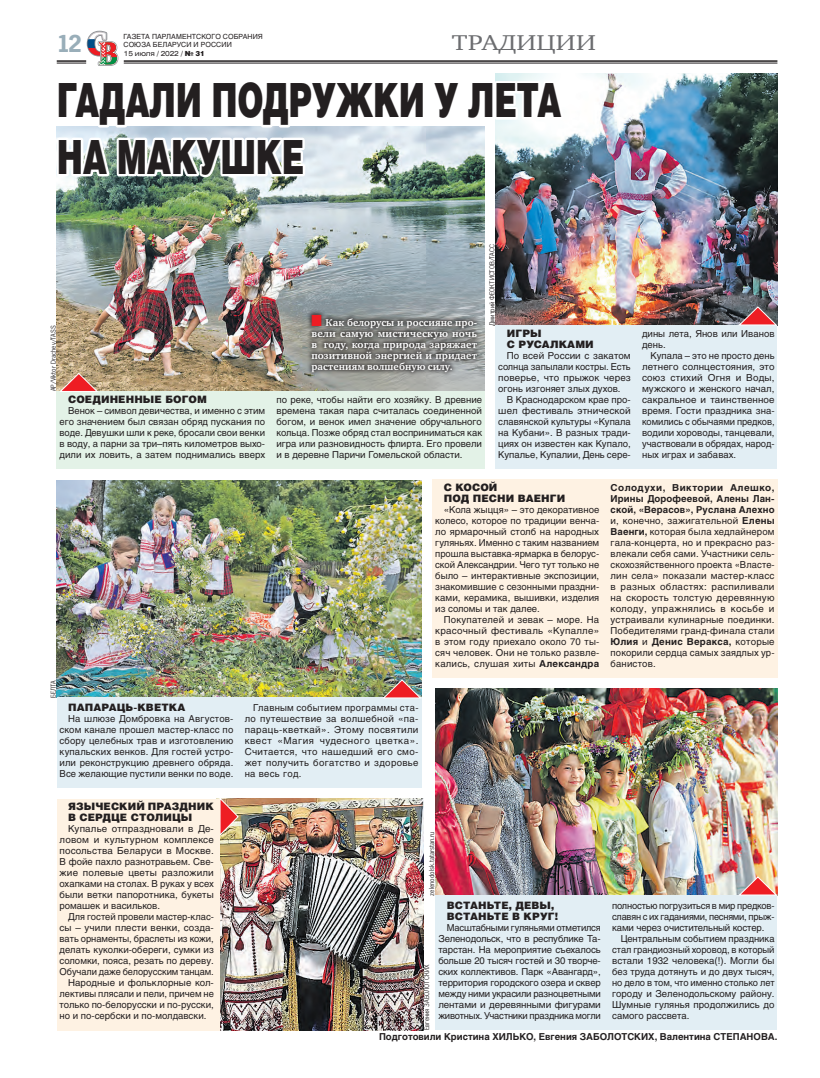
<style>
.page{position:relative;width:820px;height:1078px;background:#fff}
.page>*{position:absolute;margin:0;border:0;box-sizing:border-box;transform-origin:0 0}
.Zag-osn{font:900 47.2px/56.6px "Helios";letter-spacing:-.01em;color:#231f20;scale:.67 1}
.t1{font:700 24px "Paper Gothic";color:#99aeb9}
.t2{font:22px "Charter ITC";letter-spacing:.01em;color:#6c6d70;scale:1.2 1}
.t3{font:700 10.2px/11px "Charter ITC";letter-spacing:.005em;color:#fff;text-align:justify}
.Podzag{font:900 10.2px/11px "Helios";letter-spacing:.01em;color:#231f20}
.text2{font:9.5px/11px "Helios";color:#231f20;text-align:justify}
.avtor-niz{font:700 9.5px "Helios";color:#231f20}
.Fotokor{font:7px "Paper Gothic";color:#231f20}
.t4{font:7px/8px "Helios";letter-spacing:.01em;color:#231f20}
.t5{font:7px "Helios Ext";letter-spacing:-.03em;color:#231f20}
.s1{font-family:"Helios";font-weight:900}
.s2{color:#ee1d23}
.s3{font-weight:700}
</style>
<div class="page">
<hr style="left:124px;top:60px;width:653px;height:2px;background:#231f20">
<hr style="left:124px;top:63px;width:653px;height:1px;background:#231f20">
<img style="left:57px;top:480px;width:364px;height:217px">
<img style="left:495px;top:74px;width:282px;height:251px">
<img style="left:57px;top:187px;width:427px;height:204px">
<img style="left:219px;top:798px;width:204px;height:231px">
<svg style="left:56px;top:30px;width:511px;height:157px"></svg>
<div style="left:306px;top:309px;width:176px;height:68px;background:#231f20;opacity:.75"></div>
<div style="left:57px;top:697px;width:364px;height:90px;background:#e2eef4"></div>
<div style="left:495px;top:325px;width:282px;height:143px;background:#e2eef4"></div>
<div style="left:57px;top:391px;width:427px;height:77px;background:#e3f2e7"></div>
<svg style="left:58px;top:372px;width:41px;height:20px"></svg>
<svg style="left:736px;top:305px;width:42px;height:21px"></svg>
<svg style="left:381px;top:678px;width:41px;height:20px"></svg>
<svg style="left:219px;top:798px;width:20px;height:39px"></svg>
<img style="left:435px;top:688px;width:342px;height:207px">
<div style="left:435px;top:895px;width:342px;height:134px;background:#e2eef4"></div>
<div style="left:432px;top:479px;width:345px;height:198px;background:#fef2e3"></div>
<svg style="left:736px;top:875px;width:42px;height:20px"></svg>
<div style="left:57px;top:798px;width:162px;height:231px;background:#fef2e3"></div>
<h2 class="t1" style="left:57px;top:30px;width:26px">12</h2>
<p class="t4" style="left:123px;top:33px;width:141px">ГАЗЕТА ПАРЛАМЕНТСКОГО СОБРАНИЯ<br>СОЮЗА БЕЛАРУСИ И РОССИИ</p>
<p class="t2" style="left:451px;top:29px;width:121px">ТРАДИЦИИ</p>
<p class="t5" style="left:124px;top:49px;width:82px">15 июля / 2022 / <span class="s1">№ 31</span></p>
<p class="Zag-osn" style="left:57px;top:70px;width:754px">ГАДАЛИ ПОДРУЖКИ У ЛЕТА<br>НА МАКУШКЕ</p>
<p class="Fotokor" style="left:488px;top:325px;width:83px;rotate:-90deg">Дмитрий ФЕОКТИСТОВ/ТАСС</p>
<p class="t3" style="left:311px;top:316px;width:167px"><span class="s2">■</span> Как белорусы и россияне про&shy;вели самую мистическую ночь в году, когда природа заряжает позитивной энергией и придает растениям волшебную силу.</p>
<p class="Fotokor" style="left:49px;top:391px;width:67px;rotate:-90deg">AP/Viktor Drachev/TASS</p>
<p class="Podzag" style="left:506px;top:327px;width:88px">ИГРЫ<br>С РУСАЛКАМИ</p>
<p class="text2" style="left:498px;top:349px;width:134px;text-indent:9px">По всей России с закатом солнца запылали костры. Есть поверье, что прыжок через огонь изгоняет злых духов.</p>
<p class="text2" style="left:498px;top:393px;width:134px;text-indent:9px">В Краснодарском крае про&shy;шел фестиваль этнической славянской культуры «Купала на Кубани». В разных тради&shy;циях он известен как Купало, Купалье, Купалии, День сере-</p>
<p class="Podzag" style="left:68px;top:393px;width:140px">СОЕДИНЕННЫЕ БОГОМ</p>
<p class="text2" style="left:60px;top:404px;width:207px;text-indent:9px">Венок – символ девичества, и именно с этим его значением был связан обряд пускания по воде. Девушки шли к реке, бросали свои венки в воду, а парни за три–пять километров выхо&shy;дили их ловить, а затем поднимались вверх</p>
<p class="text2" style="left:276px;top:393px;width:207px">по реке, чтобы найти его хозяйку. В древние времена такая пара считалась соединенной богом, и венок имел значение обручального кольца. Позже обряд стал восприниматься как игра или разновидность флирта. Его провели и в деревне Паричи Гомельской области.</p>
<p class="text2" style="left:642px;top:327px;width:134px">дины лета, Янов или Иванов день.</p>
<p class="text2" style="left:642px;top:349px;width:134px;text-indent:9px">Купала – это не просто день летнего солнцестояния, это союз стихий Огня и Воды, мужского и женского начал, сакральное и таинственное время. Гости праздника зна&shy;комились с обычаями предков, водили хороводы, танцевали, участвовали в обрядах, народ&shy;ных играх и забавах.</p>
<p class="Fotokor" style="left:49px;top:697px;width:19px;rotate:-90deg">БЕЛТА</p>
<p class="Podzag" style="left:68px;top:701px;width:119px">ПАПАРАЦЬ-КВЕТКА</p>
<p class="text2" style="left:60px;top:712px;width:175px;text-indent:9px">На шлюзе Домбровка на Августов&shy;ском канале прошел мастер-класс по сбору целебных трав и изготовлению купальских венков. Для гостей устро&shy;или реконструкцию древнего обряда.<br>Все желающие пустили венки по воде.</p>
<p class="text2" style="left:244px;top:701px;width:175px;text-indent:9px">Главным событием программы ста&shy;ло путешествие за волшебной «па&shy;параць-кветкай». Этому посвятили квест «Магия чудесного цветка».<br>Считается, что нашедший его смо&shy;жет получить богатство и здоровье на весь год.</p>
<p class="Podzag" style="left:443px;top:481px;width:123px">С КОСОЙ<br>ПОД ПЕСНИ ВАЕНГИ</p>
<p class="text2" style="left:435px;top:503px;width:165px;text-indent:9px">«Кола жыцця» – это декоративное колесо, которое по традиции венча&shy;ло ярмарочный столб на народных гуляньях. Именно с таким названием прошла выставка-ярмарка в белорус&shy;ской Александрии. Чего тут только не было – интерактивные экспозиции, знакомившие с сезонными праздни&shy;ками, керамика, вышивки, изделия из соломы и так далее.</p>
<p class="text2" style="left:435px;top:613px;width:165px;text-indent:9px">Покупателей и зевак – море. На красочный фестиваль «Купалле» в этом году приехало около 70 ты&shy;сяч человек. Они не только развле&shy;кались, слушая хиты <span class="s3">Александра</span></p>
<p class="Podzag" style="left:68px;top:800px;width:147px">ЯЗЫЧЕСКИЙ ПРАЗДНИК<br>В СЕРДЦЕ СТОЛИЦЫ</p>
<p class="text2" style="left:60px;top:822px;width:156px;text-indent:9px">Купалье отпраздновали в Де&shy;ловом и культурном комплексе посольства Беларуси в Москве.<br>В фойе пахло разнотравьем. Све&shy;жие полевые цветы разложили охапками на столах. В руках у всех были ветки папоротника, букеты ромашек и васильков.</p>
<p class="text2" style="left:60px;top:910px;width:156px;text-indent:9px">Для гостей провели мастер-клас&shy;сы – учили плести венки, созда&shy;вать орнаменты, браслеты из кожи, делать куколки-обереги, сумки из соломки, пояса, резать по дереву.<br>Обучали даже белорусским танцам.</p>
<p class="text2" style="left:60px;top:976px;width:156px;text-indent:9px">Народные и фольклорные кол&shy;лективы плясали и пели, причем не только по-белорусски и по-русски, но и по-сербски и по-молдавски.</p>
<p class="Fotokor" style="left:427px;top:895px;width:66px;rotate:-90deg">zelenodolsk.tatarstan.ru</p>
<p class="Fotokor" style="left:422px;top:1029px;width:67px;rotate:-90deg">Евгения ЗАБОЛОТСКИХ</p>
<p class="Podzag" style="left:447px;top:899px;width:113px">ВСТАНЬТЕ, ДЕВЫ,<br>ВСТАНЬТЕ В КРУГ!</p>
<p class="text2" style="left:438px;top:921px;width:164px;text-indent:9px">Масштабными гуляньями отметился Зеленодольск, что в республике Та&shy;тарстан. На мероприятие съехалось больше 20 тысяч гостей и 30 творче&shy;ских коллективов. Парк «Авангард», территория городского озера и сквер между ними украсили разноцветными лентами и деревянными фигурами животных. Участники праздника могли</p>
<p class="text2" style="left:610px;top:481px;width:165px"><span class="s3">Солодухи, Виктории Алешко, Ирины Дорофеевой, Алены Лан&shy;ской, «Верасов», Руслана Алехно </span>и, конечно, зажигательной <span class="s3">Елены Ваенги,</span> которая была хедлайнером гала-концерта, но и прекрасно раз&shy;влекали себя сами. Участники сель&shy;скохозяйственного проекта «Власте&shy;лин села» показали мастер-класс в разных областях: распиливали на скорость толстую деревянную колоду, упражнялись в косьбе и устраивали кулинарные поединки.<br>Победителями гранд-финала стали <span class="s3">Юлия</span> и <span class="s3">Денис Веракса,</span> которые покорили сердца самых заядлых ур&shy;банистов.</p>
<p class="text2" style="left:612px;top:899px;width:164px">полностью погрузиться в мир предков&shy;славян с их гаданиями, песнями, прыж&shy;ками через очистительный костер.</p>
<p class="text2" style="left:612px;top:932px;width:164px;text-indent:9px">Центральным событием праздника стал грандиозный хоровод, в который встали 1932 человека(!). Могли бы без труда дотянуть и до двух тысяч, но дело в том, что именно столько лет городу и Зеленодольскому району.<br>Шумные гулянья продолжились до самого рассвета.</p>
<p class="avtor-niz" style="left:379px;top:1030px;width:399px">Подготовили Кристина ХИЛЬКО, Евгения ЗАБОЛОТСКИХ, Валентина СТЕПАНОВА.</p>
</div>
